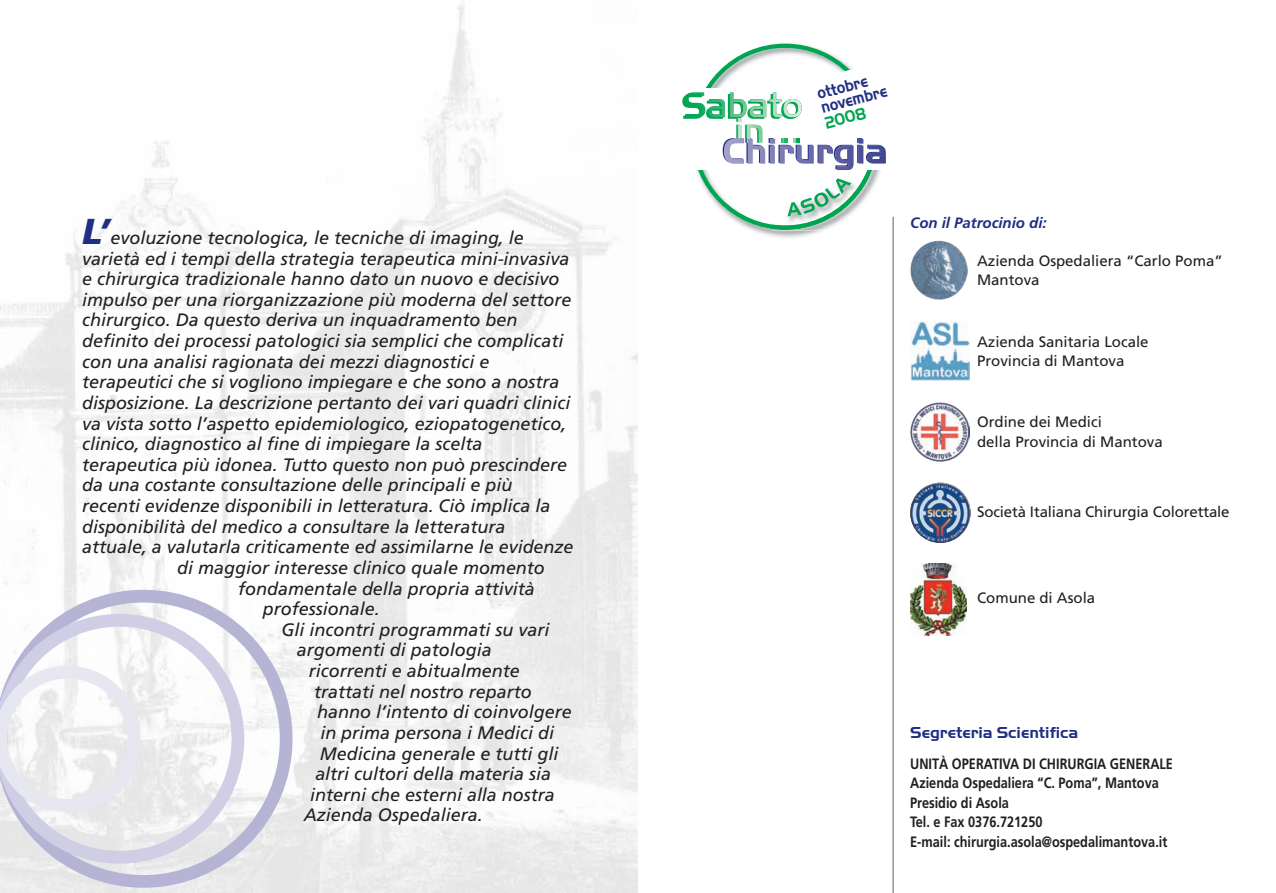
<style>
.page{position:relative;width:1276px;height:893px;background:#fff}
.page>*{position:absolute;margin:0;border:0;box-sizing:border-box;transform-origin:0 0}
.t1{font:italic 18px "Frutiger";color:#231f20}
.t2{font:700 17.4px/14.5px "Handel Got D";color:#202e84;scale:.85 1}
.t3{font:700 17.4px "Handel Got D";color:#00a54f;scale:.85 1}
.t4{font:700 16.5px "Handel Got D";color:#202e84}
.t5{font:15px/19.5px "Frutiger";color:#231f20}
.t6{font:700 15px/19.5px "Frutiger";color:#231f20;scale:.85 1}
.t7{font:italic 700 15px "Frutiger";color:#202e84}
.s1{font-weight:900;font-size:36px;color:#202e84}
</style>
<div class="page">
<img style="left:0;top:4px;width:638px;height:889px">
<img style="left:910px;top:241px;width:57px;height:59px;border-radius:50%">
<img style="left:910px;top:402px;width:59px;height:60px;border-radius:50%">
<img style="left:910px;top:321px;width:59px;height:60px">
<img style="left:910px;top:564px;width:57px;height:72px">
<img style="left:910px;top:483px;width:60px;height:60px;border-radius:50%">
<hr style="left:892px;top:217px;width:2px;height:676px;background:#939598">
<svg style="left:0;top:590px;width:292px;height:298px"></svg>
<svg style="left:0;top:614px;width:244px;height:250px"></svg>
<svg style="left:0;top:666px;width:141px;height:146px"></svg>
<img style="left:752px;top:43px;width:71px;height:195px">
<svg style="left:682px;top:44px;width:212px;height:186px"></svg>
<p class="t1" style="left:82px;top:230px;width:443px"><span class="s1">L’</span>evoluzione tecnologica, le tecniche di imaging, le</p>
<p class="t1" style="left:82px;top:251px;width:489px">varietà ed i tempi della strategia terapeutica mini-invasiva</p>
<p class="t1" style="left:82px;top:272px;width:479px">e chirurgica tradizionale hanno dato un nuovo e decisivo</p>
<p class="t1" style="left:82px;top:292px;width:491px">impulso per una riorganizzazione più moderna del settore</p>
<p class="t1" style="left:82px;top:313px;width:437px">chirurgico. Da questo deriva un inquadramento ben</p>
<p class="t1" style="left:82px;top:333px;width:483px">definito dei processi patologici sia semplici che complicati</p>
<p class="t1" style="left:82px;top:354px;width:409px">con una analisi ragionata dei mezzi diagnostici e</p>
<p class="t1" style="left:82px;top:375px;width:479px">terapeutici che si vogliono impiegare e che sono a nostra</p>
<p class="t1" style="left:82px;top:395px;width:490px">disposizione. La descrizione pertanto dei vari quadri clinici</p>
<p class="t1" style="left:82px;top:416px;width:486px">va vista sotto l’aspetto epidemiologico, eziopatogenetico,</p>
<p class="t1" style="left:82px;top:437px;width:402px">clinico, diagnostico al fine di impiegare la scelta</p>
<p class="t1" style="left:82px;top:457px;width:486px">terapeutica più idonea. Tutto questo non può prescindere</p>
<p class="t1" style="left:82px;top:478px;width:432px">da una costante consultazione delle principali e più</p>
<p class="t1" style="left:82px;top:498px;width:470px">recenti evidenze disponibili in letteratura. Ciò implica la</p>
<p class="t1" style="left:82px;top:519px;width:425px">disponibilità del medico a consultare la letteratura</p>
<p class="t1" style="left:82px;top:540px;width:493px">attuale, a valutarla criticamente ed assimilarne le evidenze</p>
<p class="t1" style="left:177px;top:560px;width:369px">di maggior interesse clinico quale momento</p>
<p class="t1" style="left:238px;top:581px;width:298px">fondamentale della propria attività</p>
<p class="t1" style="left:263px;top:602px;width:118px">professionale.</p>
<p class="t1" style="left:282px;top:622px;width:269px">Gli incontri programmati su vari</p>
<p class="t1" style="left:297px;top:643px;width:196px">argomenti di patologia</p>
<p class="t1" style="left:309px;top:663px;width:212px">ricorrenti e abitualmente</p>
<p class="t1" style="left:314px;top:684px;width:219px">trattati nel nostro reparto</p>
<p class="t1" style="left:317px;top:705px;width:256px">hanno l’intento di coinvolgere</p>
<p class="t1" style="left:320px;top:725px;width:235px">in prima persona i Medici di</p>
<p class="t1" style="left:320px;top:746px;width:240px">Medicina generale e tutti gli</p>
<p class="t1" style="left:315px;top:767px;width:237px">altri cultori della materia sia</p>
<p class="t1" style="left:310px;top:787px;width:246px">interni che esterni alla nostra</p>
<p class="t1" style="left:304px;top:808px;width:180px">Azienda Ospedaliera.</p>
<p class="t2" style="left:815px;top:86px;width:81px;rotate:-15deg">ottobre novembre</p>
<p class="t3" style="left:822px;top:113px;width:51px;rotate:-15deg">2008</p>
<p class="t7" style="left:910px;top:217px;width:138px">Con il Patrocinio di:</p>
<p class="t5" style="left:977px;top:252px;width:247px">Azienda Ospedaliera “Carlo Poma”<br>Mantova</p>
<p class="t5" style="left:977px;top:333px;width:173px">Azienda Sanitaria Locale<br>Provincia di Mantova</p>
<p class="t5" style="left:977px;top:414px;width:187px">Ordine dei Medici<br>della Provincia di Mantova</p>
<p class="t5" style="left:977px;top:503px;width:254px">Società Italiana Chirurgia Colorettale</p>
<p class="t5" style="left:977px;top:589px;width:120px">Comune di Asola</p>
<p class="t4" style="left:910px;top:722px;width:170px">Segreteria Scientifica</p>
<p class="t6" style="left:910px;top:755px;width:311px">UNITÀ OPERATIVA DI CHIRURGIA GENERALE Azienda Ospedaliera “C. Poma”, Mantova Presidio di Asola<br>Tel. e Fax 0376.721250<br>E-mail: chirurgia.asola@ospedalimantova.it</p>
</div>
